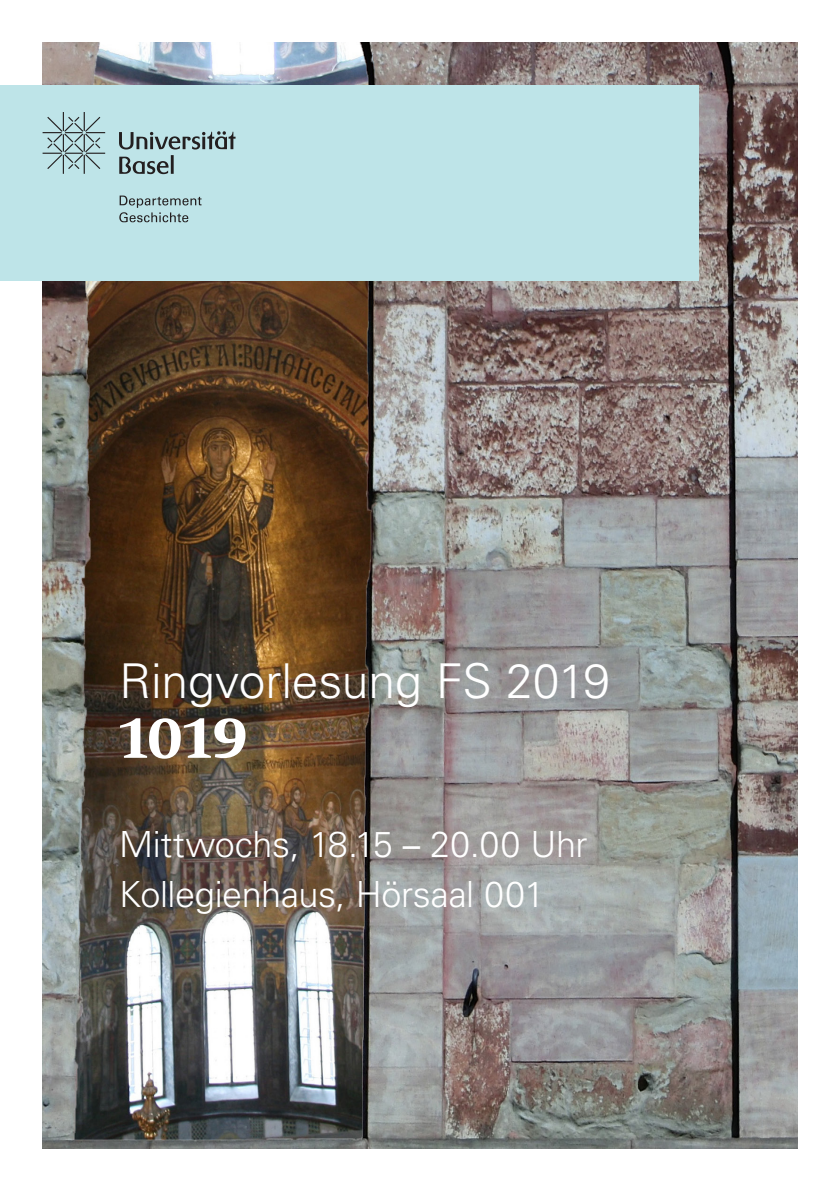
<style>
.page{position:relative;width:840px;height:1191px;background:#fff}
.page>*{position:absolute;margin:0;border:0;box-sizing:border-box;transform-origin:0 0}
.Headline_bold_A5_Bro{font:700 60px "Swift Neue LT Pro";color:#fff}
.Headline_bold_A5_Bro-2{font:300 48px "Univers";letter-spacing:-.005em;color:#fff}
.t1{font:300 36px "Univers";letter-spacing:-.01em;color:#fff}
.s1{font-family:"Swift Neue LT Pro"}
</style>
<div class="page">
<img style="left:43px;top:43px;width:754px;height:1105px">
<div style="left:0;top:85px;width:697px;height:196px;background:#bee4e8"></div>
<svg style="left:43px;top:112px;width:62px;height:62px"></svg>
<svg style="left:119px;top:155px;width:54px;height:19px"></svg>
<svg style="left:119px;top:131px;width:116px;height:18px"></svg>
<svg style="left:119px;top:195px;width:82px;height:27px"></svg>
<p class="Headline_bold_A5_Bro-2" style="left:119px;top:652px;width:492px">Ringvorlesung FS 2019</p>
<p class="Headline_bold_A5_Bro" style="left:119px;top:702px;width:130px">1019</p>
<p class="t1" style="left:119px;top:822px;width:469px">Mittwochs, 18.15 <span class="s1">–</span> 20.00 Uhr</p>
<p class="t1" style="left:119px;top:872px;width:426px">Kollegienhaus, Hörsaal 001</p>
</div>
